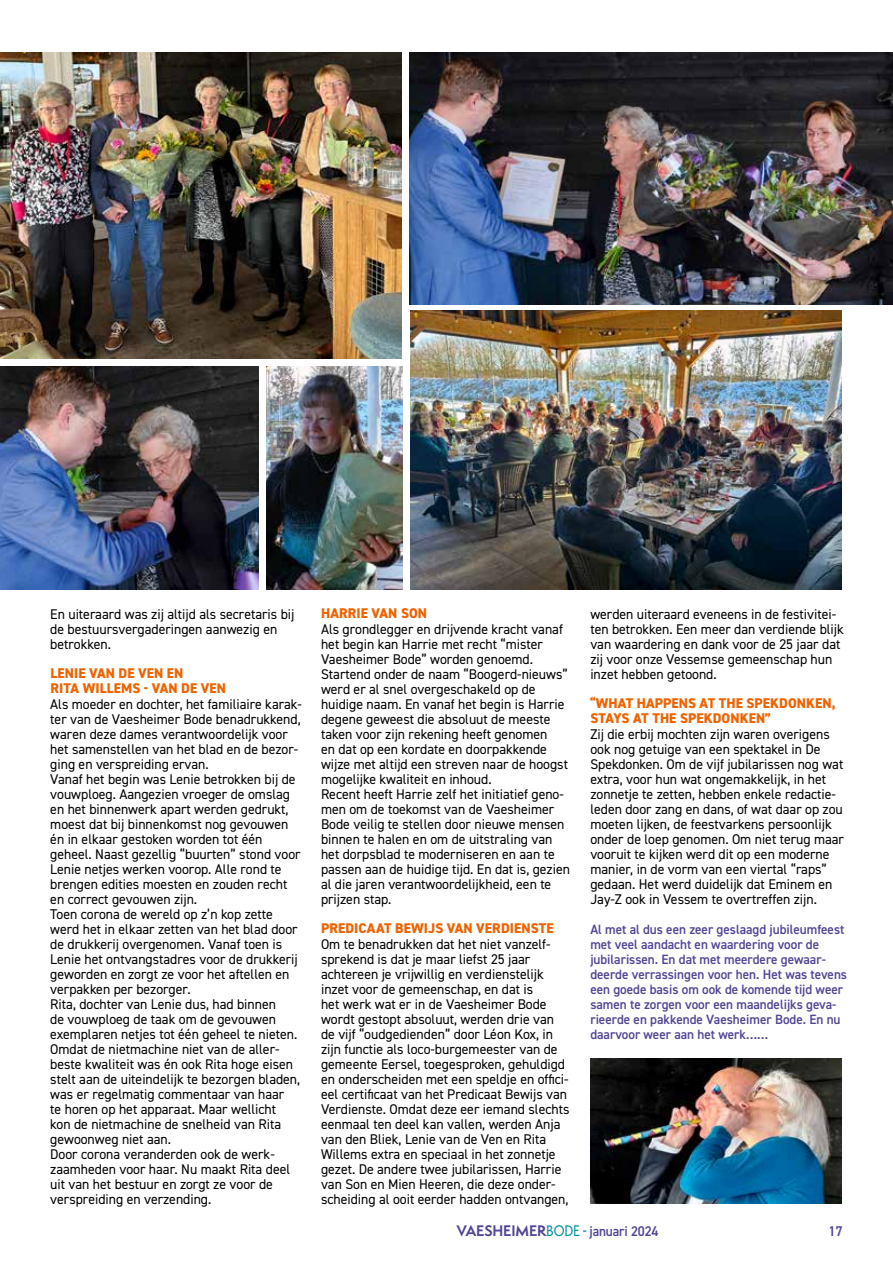
<style>
.page{position:relative;width:893px;height:1263px;background:#fff}
.page>*{position:absolute;margin:0;border:0;box-sizing:border-box;transform-origin:0 0}
.t1{font:14.1px/15px "DIN2014";color:#000}
.t2{font:800 14.1px/15px "DIN2014";letter-spacing:.01em;color:#ee6300}
.t3{font:600 14.1px "DIN2014";letter-spacing:-.01em;color:#534595;scale:.95 1}
.t4{font:600 14.1px "DIN2014";letter-spacing:-.01em;color:#534595}
.t5{font:600 13.5px/15px "DIN2014";color:#534595}
.s1{font-family:"Semplicita Pro";font-weight:700}
.s2{font-family:"Semplicita Pro";font-weight:500;color:#0090a1}
.s3{color:#0090a1}
</style>
<div class="page">
<img style="left:0;top:52px;width:401px;height:306px">
<img style="left:410px;top:52px;width:483px;height:252px">
<img style="left:267px;top:367px;width:135px;height:222px">
<img style="left:411px;top:311px;width:431px;height:278px">
<img style="left:0;top:367px;width:258px;height:222px">
<img style="left:590px;top:1059px;width:252px;height:145px">
<p class="t1" style="left:50px;top:606px;width:246px">En uiteraard was zij altijd als secretaris bij de bestuursvergaderingen aanwezig en betrokken.</p>
<p class="t2" style="left:50px;top:665px;width:177px">LENIE VAN DE VEN EN<br>RITA WILLEMS - VAN DE VEN</p>
<p class="t1" style="left:50px;top:696px;width:253px">Als moeder en dochter, het familiaire karak&shy;ter van de Vaesheimer Bode benadrukkend, waren deze dames verantwoordelijk voor het samenstellen van het blad en de bezor&shy;ging en verspreiding ervan.<br>Vanaf het begin was Lenie betrokken bij de vouwploeg. Aangezien vroeger de omslag en het binnenwerk apart werden gedrukt, moest dat bij binnenkomst nog gevouwen én in elkaar gestoken worden tot één geheel. Naast gezellig “buurten” stond voor Lenie netjes werken voorop. Alle rond te brengen edities moesten en zouden recht en correct gevouwen zijn.<br>Toen corona de wereld op z’n kop zette werd het in elkaar zetten van het blad door de drukkerij overgenomen. Vanaf toen is Lenie het ontvangstadres voor de drukkerij geworden en zorgt ze voor het aftellen en verpakken per bezorger.<br>Rita, dochter van Lenie dus, had binnen<br>de vouwploeg de taak om de gevouwen exemplaren netjes tot één geheel te nieten.<br>Omdat de nietmachine niet van de aller&shy;beste kwaliteit was én ook Rita hoge eisen stelt aan de uiteindelijk te bezorgen bladen, was er regelmatig commentaar van haar<br>te horen op het apparaat. Maar wellicht<br>kon de nietmachine de snelheid van Rita gewoonweg niet aan.<br>Door corona veranderden ook de werk&shy;zaamheden voor haar. Nu maakt Rita deel uit van het bestuur en zorgt ze voor de verspreiding en verzending.</p>
<p class="t2" style="left:321px;top:605px;width:108px">HARRIE VAN SON</p>
<p class="t1" style="left:321px;top:621px;width:251px">Als grondlegger en drijvende kracht vanaf het begin kan Harrie met recht “mister Vaesheimer Bode” worden genoemd.<br>Startend onder de naam “Boogerd-nieuws” werd er al snel overgeschakeld op de huidige naam. En vanaf het begin is Harrie degene geweest die absoluut de meeste taken voor zijn rekening heeft genomen<br>en dat op een kordate en doorpakkende wijze met altijd een streven naar de hoogst mogelijke kwaliteit en inhoud.<br>Recent heeft Harrie zelf het initiatief geno&shy;men om de toekomst van de Vaesheimer Bode veilig te stellen door nieuwe mensen binnen te halen en om de uitstraling van het dorpsblad te moderniseren en aan te passen aan de huidige tijd. En dat is, gezien al die jaren verantwoordelijkheid, een te prijzen stap.</p>
<p class="t2" style="left:321px;top:920px;width:234px">PREDICAAT BEWIJS VAN VERDIENSTE</p>
<p class="t1" style="left:321px;top:936px;width:250px">Om te benadrukken dat het niet vanzelf&shy;sprekend is dat je maar liefst 25 jaar achtereen je vrijwillig en verdienstelijk inzet voor de gemeenschap, en dat is<br>het werk wat er in de Vaesheimer Bode wordt gestopt absoluut, werden drie van de vijf “oudgedienden” door Léon Kox, in zijn functie als loco-burgemeester van de gemeente Eersel, toegesproken, gehuldigd en onderscheiden met een speldje en offici&shy;eel certificaat van het Predicaat Bewijs van Verdienste. Omdat deze eer iemand slechts eenmaal ten deel kan vallen, werden Anja van den Bliek, Lenie van de Ven en Rita Willems extra en speciaal in het zonnetje gezet. De andere twee jubilarissen, Harrie van Son en Mien Heeren, die deze onder&shy;scheiding al ooit eerder hadden ontvangen,</p>
<p class="t1" style="left:590px;top:606px;width:255px">werden uiteraard eveneens in de festivitei&shy;ten betrokken. Een meer dan verdiende blijk van waardering en dank voor de 25 jaar dat zij voor onze Vessemse gemeenschap hun inzet hebben getoond.</p>
<p class="t2" style="left:590px;top:695px;width:247px">“WHAT HAPPENS AT THE SPEKDONKEN,<br>STAYS AT THE SPEKDONKEN”</p>
<p class="t1" style="left:590px;top:726px;width:255px">Zij die erbij mochten zijn waren overigens ook nog getuige van een spektakel in De Spekdonken. Om de vijf jubilarissen nog wat extra, voor hun wat ongemakkelijk, in het zonnetje te zetten, hebben enkele redactie&shy;leden door zang en dans, of wat daar op zou moeten lijken, de feestvarkens persoonlijk onder de loep genomen. Om niet terug maar vooruit te kijken werd dit op een moderne manier, in de vorm van een viertal “raps” gedaan. Het werd duidelijk dat Eminem en Jay-Z ook in Vessem te overtreffen zijn.</p>
<p class="t5" style="left:590px;top:922px;width:258px">Al met al dus een zeer geslaagd jubileumfeest met veel aandacht en waardering voor de jubilarissen. En dat met meerdere gewaar&shy;deerde verrassingen voor hen. Het was tevens een goede basis om ook de komende tijd weer samen te zorgen voor een maandelijks geva&shy;rieerde en pakkende Vaesheimer Bode. En nu daarvoor weer aan het werk……</p>
<p class="t3" style="left:457px;top:1222px;width:214px"><span class="s1">VAESHEIMER</span><span class="s2">BODE</span> <span class="s3">-</span> januari 2024</p>
<p class="t4" style="left:828px;top:1222px;width:16px">17</p>
</div>
